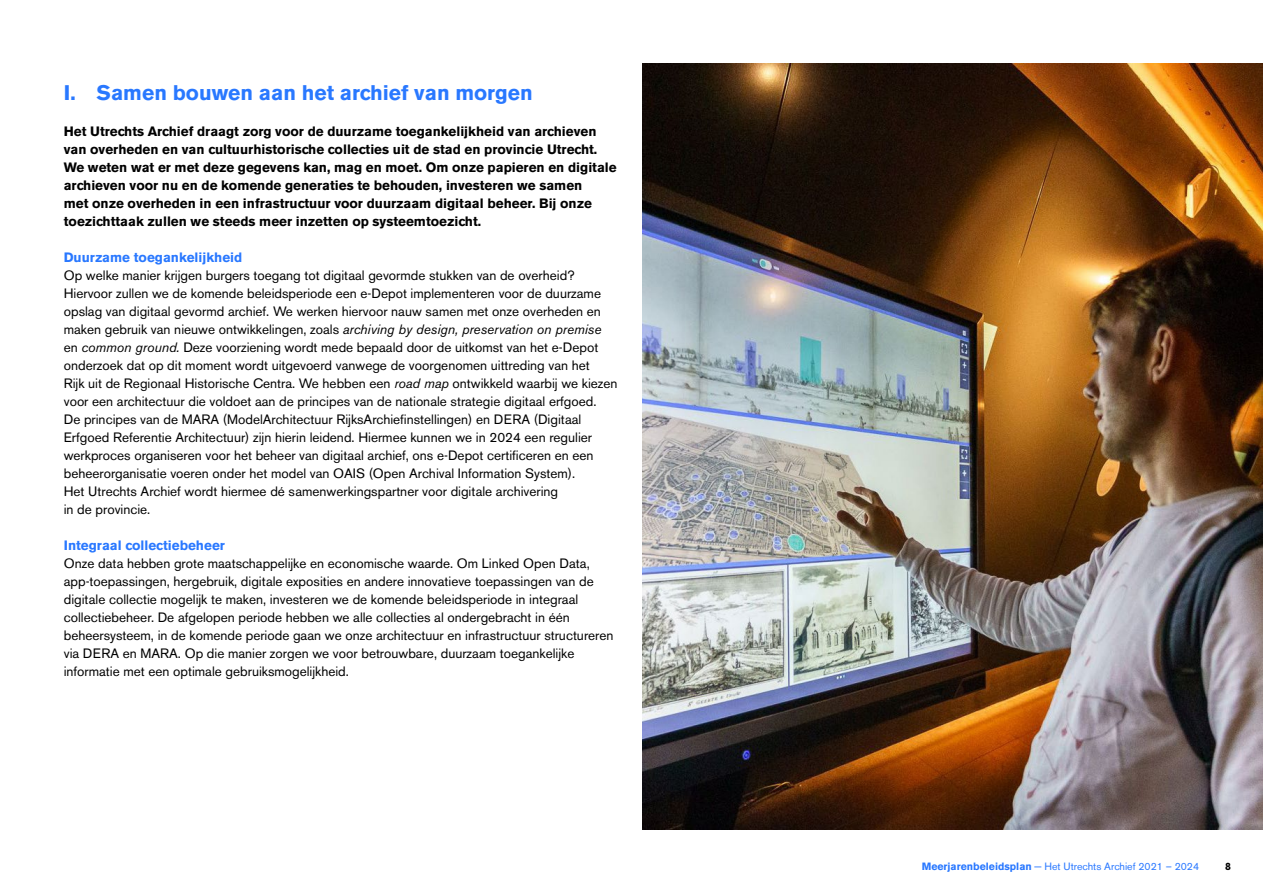
<style>
.page{position:relative;width:1263px;height:893px;background:#fff}
.page>*{position:absolute;margin:0;border:0;box-sizing:border-box;transform-origin:0 0}
.Kop_1{font:700 21px "Akzidenz Grotesk BE";color:#2978ff}
.Body_1{font:13.5px/18px "Akzidenz Grotesk BE";color:#000}
.Body_1-2{font:700 13.5px/18px "Akzidenz Grotesk BE";color:#000}
.Body_1-3{font:700 13.5px "Akzidenz Grotesk BE";color:#2978ff}
.Body_1-4{font:10.5px "Akzidenz Grotesk BE";color:#2978ff}
.t1{font:700 10.5px "Akzidenz Grotesk BE";color:#000}
.s1{font-style:italic}
.s2{font-weight:700}
</style>
<div class="page">
<img style="left:642px;top:64px;width:621px;height:765px">
<p class="Kop_1" style="left:64px;top:80px;width:470px">I. Samen bouwen aan het archief van morgen</p>
<p class="Body_1-2" style="left:64px;top:122px;width:554px">Het Utrechts Archief draagt zorg voor de duurzame toegankelijkheid van archieven van overheden en van cultuurhistorische collecties uit de stad en provincie Utrecht.<br>We weten wat er met deze gegevens kan, mag en moet. Om onze papieren en digitale archieven voor nu en de komende generaties te behouden, investeren we samen<br>met onze overheden in een infrastructuur voor duurzaam digitaal beheer. Bij onze toezichttaak zullen we steeds meer inzetten op systeemtoezicht.</p>
<p class="Body_1-3" style="left:64px;top:249px;width:180px">Duurzame toegankelijkheid</p>
<p class="Body_1" style="left:64px;top:266px;width:555px">Op welke manier krijgen burgers toegang tot digitaal gevormde stukken van de overheid?<br>Hiervoor zullen we de komende beleidsperiode een e-Depot implementeren voor de duurzame opslag van digitaal gevormd archief. We werken hiervoor nauw samen met onze overheden en maken gebruik van nieuwe ontwikkelingen, zoals <span class="s1">archiving by design, preservation on premise </span>en <span class="s1">common ground.</span> Deze voorziening wordt mede bepaald door de uitkomst van het e-Depot onderzoek dat op dit moment wordt uitgevoerd vanwege de voorgenomen uittreding van het<br>Rijk uit de Regionaal Historische Centra. We hebben een <span class="s1">road map</span> ontwikkeld waarbij we kiezen voor een architectuur die voldoet aan de principes van de nationale strategie digitaal erfgoed.<br>De principes van de MARA (ModelArchitectuur RijksArchiefinstellingen) en DERA (Digitaal Erfgoed Referentie Architectuur) zijn hierin leidend. Hiermee kunnen we in 2024 een regulier werkproces organiseren voor het beheer van digitaal archief, ons e-Depot certificeren en een beheerorganisatie voeren onder het model van OAIS (Open Archival Information System).<br>Het Utrechts Archief wordt hiermee dé samenwerkingspartner voor digitale archivering<br>in de provincie.</p>
<p class="Body_1-3" style="left:64px;top:537px;width:163px">Integraal collectiebeheer</p>
<p class="Body_1" style="left:64px;top:554px;width:551px">Onze data hebben grote maatschappelijke en economische waarde. Om Linked Open Data, app-toepassingen, hergebruik, digitale exposities en andere innovatieve toepassingen van de digitale collectie mogelijk te maken, investeren we de komende beleidsperiode in integraal collectiebeheer. De afgelopen periode hebben we alle collecties al ondergebracht in één beheersysteem, in de komende periode gaan we onze architectuur en infrastructuur structureren via DERA en MARA. Op die manier zorgen we voor betrouwbare, duurzaam toegankelijke informatie met een optimale gebruiksmogelijkheid.</p>
<p class="Body_1-4" style="left:922px;top:860px;width:279px"><span class="s2">Meerjarenbeleidsplan</span> − Het Utrechts Archief 2021 – 2024</p>
<p class="t1" style="left:1225px;top:860px;width:7px">8</p>
</div>
